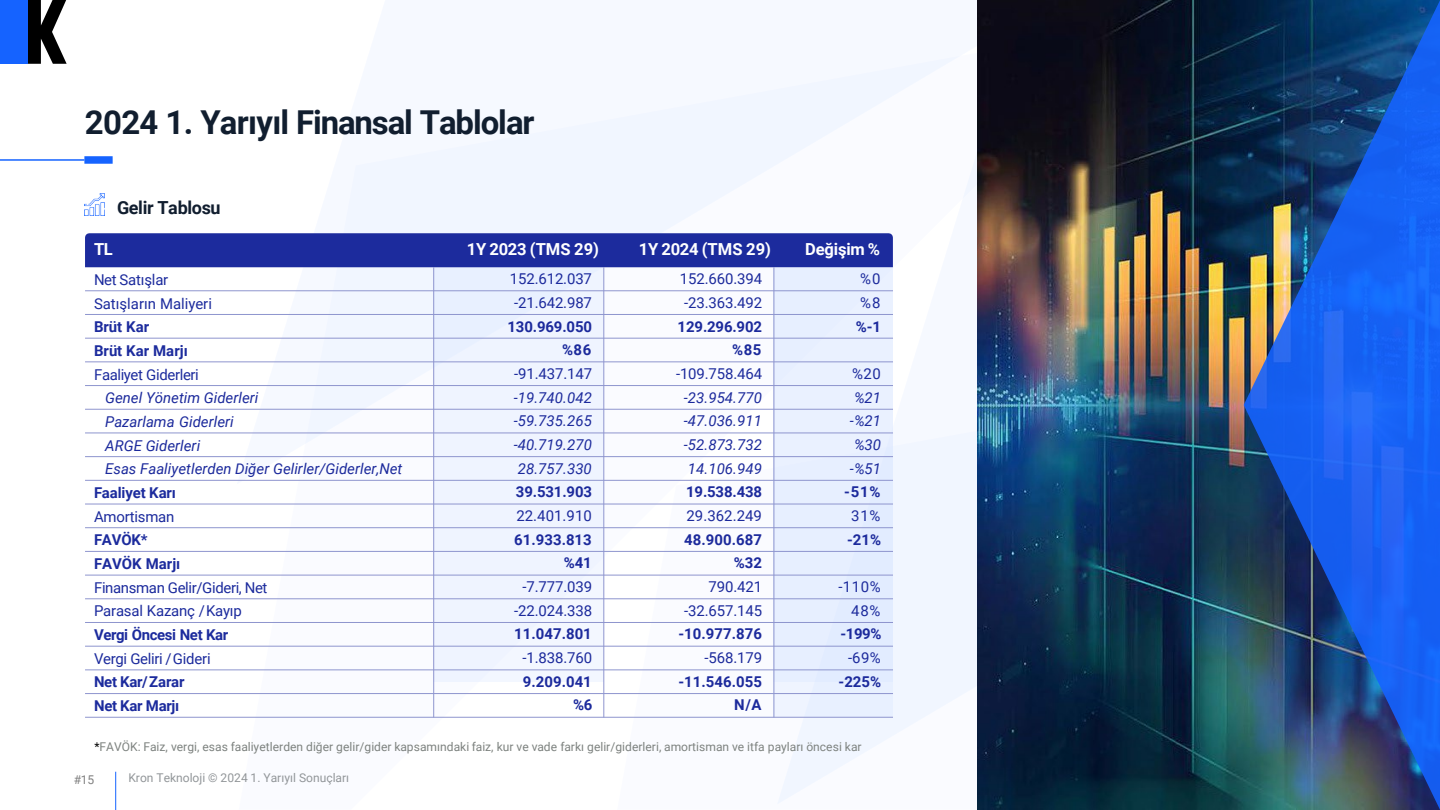
<style>
.page{position:relative;width:1440px;height:810px;background:#fff}
.page>*{position:absolute;margin:0;border:0;box-sizing:border-box;transform-origin:0 0}
.t1{font:700 33px "Roboto";letter-spacing:-.03em;color:#111e2f}
.t2{font:700 18px "Roboto";letter-spacing:-.015em;color:#111e2f}
.t3{font:700 16.5px "Roboto";letter-spacing:-.015em;color:#fff}
.t4{font:italic 15px "Roboto";color:#1c2a9c}
.t5{font:15px "Roboto";letter-spacing:-.01em;color:#1c2a9c}
.t6{font:700 15px "Roboto";letter-spacing:.005em;color:#1c2a9c}
.t7{font:15px "Roboto";letter-spacing:-.015em;color:#1c2b9d}
.t8{font:700 15px "Roboto";letter-spacing:-.01em;color:#1c2b9d}
.t9{font:12px "Roboto";color:#7d827f}
.t10{font:12px "Roboto";color:#929699}
.t11{font:12px "Roboto";color:#7f7f7f}
.s1{color:#000}
</style>
<div class="page">
<svg style="left:239px;top:24px;width:739px;height:693px"></svg>
<svg style="left:617px;top:370px;width:361px;height:440px"></svg>
<div style="left:434px;top:267px;width:170px;height:415px;background:#eff4ff"></div>
<img style="left:978px;top:0;width:266px;height:810px">
<img style="left:1244px;top:0;width:196px;height:810px">
<svg style="left:27px;top:0;width:40px;height:64px"></svg>
<div style="left:0;top:0;width:27px;height:64px;background:#1563ff"></div>
<img style="left:85px;top:194px;width:20px;height:22px">
<div style="left:84px;top:156px;width:29px;height:8px;background:#1563ff"></div>
<hr style="left:0;top:159px;width:84px;height:2px;background:#1563ff">
<div style="left:85px;top:233px;width:808px;height:34px;background:#1c2b9d"></div>
<div style="left:774px;top:267px;width:119px;height:24px;background:#e7efff"></div>
<div style="left:774px;top:291px;width:119px;height:23px;background:#e7efff"></div>
<div style="left:774px;top:314px;width:119px;height:24px;background:#e7efff"></div>
<div style="left:774px;top:338px;width:119px;height:24px;background:#eaf1ff"></div>
<div style="left:774px;top:362px;width:119px;height:24px;background:#eaf1ff"></div>
<div style="left:774px;top:386px;width:119px;height:23px;background:#eaf1ff"></div>
<div style="left:774px;top:409px;width:119px;height:24px;background:#eaf1ff"></div>
<div style="left:774px;top:433px;width:119px;height:24px;background:#eaf1ff"></div>
<div style="left:774px;top:457px;width:119px;height:23px;background:#e7efff"></div>
<div style="left:774px;top:480px;width:119px;height:24px;background:#e7efff"></div>
<div style="left:774px;top:504px;width:119px;height:24px;background:#e7efff"></div>
<div style="left:774px;top:528px;width:119px;height:23px;background:#e7efff"></div>
<div style="left:774px;top:551px;width:119px;height:24px;background:#e7efff"></div>
<div style="left:774px;top:575px;width:119px;height:24px;background:#e7efff"></div>
<div style="left:774px;top:599px;width:119px;height:23px;background:#e7efff"></div>
<div style="left:774px;top:622px;width:119px;height:24px;background:#e2ecff"></div>
<div style="left:774px;top:646px;width:119px;height:24px;background:#e2ecff"></div>
<div style="left:774px;top:670px;width:119px;height:24px;background:#e7efff"></div>
<div style="left:774px;top:694px;width:119px;height:23px;background:#e8f0ff"></div>
<hr style="left:433px;top:267px;width:1px;height:119px;background:#8e95ce">
<hr style="left:433px;top:386px;width:1px;height:94px;background:#8e95ce">
<hr style="left:433px;top:480px;width:1px;height:237px;background:#8e95ce">
<hr style="left:604px;top:267px;width:1px;height:119px;background:#8e95ce">
<hr style="left:604px;top:386px;width:1px;height:94px;background:#8e95ce">
<hr style="left:604px;top:480px;width:1px;height:237px;background:#8e95ce">
<hr style="left:774px;top:267px;width:1px;height:95px;background:#8e95ce">
<svg style="left:774px;top:363px;width:1px;height:22px"></svg>
<hr style="left:774px;top:386px;width:1px;height:94px;background:#8e95ce">
<hr style="left:774px;top:480px;width:1px;height:237px;background:#8e95ce">
<hr style="left:85px;top:291px;width:808px;height:1px;background:#8e95ce">
<hr style="left:85px;top:314px;width:808px;height:1px;background:#8e95ce">
<hr style="left:85px;top:338px;width:808px;height:1px;background:#8e95ce">
<hr style="left:85px;top:362px;width:519px;height:1px;background:#8e95ce">
<hr style="left:604px;top:362px;width:170px;height:1px;background:#8e95ce">
<hr style="left:774px;top:362px;width:119px;height:1px;background:#8e95ce">
<hr style="left:85px;top:385px;width:808px;height:1px;background:#8e95ce">
<hr style="left:85px;top:409px;width:808px;height:1px;background:#8e95ce">
<hr style="left:85px;top:433px;width:808px;height:1px;background:#8e95ce">
<hr style="left:85px;top:456px;width:808px;height:1px;background:#8e95ce">
<hr style="left:85px;top:480px;width:808px;height:1px;background:#8e95ce">
<hr style="left:85px;top:504px;width:808px;height:1px;background:#8e95ce">
<hr style="left:85px;top:527px;width:808px;height:1px;background:#8e95ce">
<hr style="left:85px;top:551px;width:808px;height:1px;background:#8e95ce">
<hr style="left:85px;top:575px;width:808px;height:1px;background:#8e95ce">
<hr style="left:85px;top:599px;width:808px;height:1px;background:#8e95ce">
<hr style="left:85px;top:622px;width:808px;height:1px;background:#8e95ce">
<hr style="left:85px;top:646px;width:808px;height:1px;background:#8e95ce">
<hr style="left:85px;top:670px;width:808px;height:1px;background:#8e95ce">
<hr style="left:85px;top:693px;width:808px;height:1px;background:#8e95ce">
<hr style="left:85px;top:717px;width:808px;height:1px;background:#8e95ce">
<svg style="left:1138px;top:1px;width:23px;height:23px"></svg>
<hr style="left:115px;top:772px;width:1px;height:38px;background:#1563ff">
<h2 class="t1" style="left:85px;top:99px;width:451px">2024 1. Yarıyıl Finansal Tablolar</h2>
<p class="t2" style="left:117px;top:195px;width:105px">Gelir Tablosu</p>
<p class="t3" style="left:94px;top:238px;width:20px">TL</p>
<p class="t3" style="left:467px;top:238px;width:134px">1Y 2023 (TMS 29)</p>
<p class="t3" style="left:639px;top:238px;width:134px">1Y 2024 (TMS 29)</p>
<p class="t3" style="left:805px;top:238px;width:77px">Değişim %</p>
<p class="t7" style="left:94px;top:269px;width:76px">Net Satışlar</p>
<p class="t5" style="left:510px;top:268px;width:84px">152.612.037</p>
<p class="t5" style="left:680px;top:268px;width:84px">152.660.394</p>
<p class="t5" style="left:860px;top:268px;width:22px">%0</p>
<p class="t7" style="left:94px;top:293px;width:119px">Satışların Maliyeri</p>
<p class="t5" style="left:514px;top:292px;width:79px">-21.642.987</p>
<p class="t5" style="left:684px;top:292px;width:79px">-23.363.492</p>
<p class="t5" style="left:860px;top:292px;width:22px">%8</p>
<p class="t8" style="left:94px;top:316px;width:57px">Brüt Kar</p>
<p class="t6" style="left:508px;top:316px;width:86px">130.969.050</p>
<p class="t6" style="left:678px;top:316px;width:86px">129.296.902</p>
<p class="t6" style="left:856px;top:316px;width:27px">%-1</p>
<p class="t8" style="left:94px;top:340px;width:95px">Brüt Kar Marjı</p>
<p class="t6" style="left:562px;top:339px;width:31px">%86</p>
<p class="t6" style="left:732px;top:339px;width:31px">%85</p>
<p class="t7" style="left:94px;top:364px;width:106px">Faaliyet Giderleri</p>
<p class="t5" style="left:514px;top:363px;width:79px">-91.437.147</p>
<p class="t5" style="left:676px;top:363px;width:88px">-109.758.464</p>
<p class="t5" style="left:852px;top:363px;width:30px">%20</p>
<p class="t4" style="left:105px;top:387px;width:155px">Genel Yönetim Giderleri</p>
<p class="t4" style="left:514px;top:387px;width:80px">-19.740.042</p>
<p class="t4" style="left:684px;top:387px;width:80px">-23.954.770</p>
<p class="t4" style="left:854px;top:387px;width:29px">%21</p>
<p class="t4" style="left:105px;top:411px;width:130px">Pazarlama Giderleri</p>
<p class="t4" style="left:514px;top:410px;width:80px">-59.735.265</p>
<p class="t4" style="left:684px;top:410px;width:80px">-47.036.911</p>
<p class="t4" style="left:850px;top:410px;width:33px">-%21</p>
<p class="t4" style="left:105px;top:435px;width:97px">ARGE Giderleri</p>
<p class="t4" style="left:514px;top:434px;width:80px">-40.719.270</p>
<p class="t4" style="left:684px;top:434px;width:80px">-52.873.732</p>
<p class="t4" style="left:854px;top:434px;width:29px">%30</p>
<p class="t4" style="left:105px;top:458px;width:299px">Esas Faaliyetlerden Diğer Gelirler/Giderler,Net</p>
<p class="t4" style="left:518px;top:458px;width:76px">28.757.330</p>
<p class="t4" style="left:688px;top:458px;width:76px">14.106.949</p>
<p class="t4" style="left:850px;top:458px;width:33px">-%51</p>
<p class="t8" style="left:94px;top:482px;width:83px">Faaliyet Karı</p>
<p class="t6" style="left:516px;top:481px;width:78px">39.531.903</p>
<p class="t6" style="left:686px;top:481px;width:78px">19.538.438</p>
<p class="t6" style="left:844px;top:481px;width:38px">-51%</p>
<p class="t7" style="left:94px;top:506px;width:82px">Amortisman</p>
<p class="t5" style="left:516px;top:505px;width:77px">22.401.910</p>
<p class="t5" style="left:686px;top:505px;width:77px">29.362.249</p>
<p class="t5" style="left:851px;top:505px;width:31px">31%</p>
<p class="t8" style="left:94px;top:529px;width:55px">FAVÖK*</p>
<p class="t6" style="left:514px;top:529px;width:79px">61.933.813</p>
<p class="t6" style="left:684px;top:529px;width:79px">48.900.687</p>
<p class="t6" style="left:847px;top:529px;width:36px">-21%</p>
<p class="t8" style="left:94px;top:553px;width:88px">FAVÖK Marjı</p>
<p class="t6" style="left:564px;top:553px;width:30px">%41</p>
<p class="t6" style="left:734px;top:553px;width:30px">%32</p>
<p class="t7" style="left:94px;top:577px;width:175px">Finansman Gelir/Gideri, Net</p>
<p class="t5" style="left:522px;top:576px;width:71px">-7.777.039</p>
<p class="t5" style="left:709px;top:576px;width:55px">790.421</p>
<p class="t5" style="left:839px;top:576px;width:44px">-110%</p>
<p class="t7" style="left:94px;top:600px;width:149px">Parasal Kazanç /Kayıp</p>
<p class="t5" style="left:514px;top:600px;width:80px">-22.024.338</p>
<p class="t5" style="left:684px;top:600px;width:80px">-32.657.145</p>
<p class="t5" style="left:851px;top:600px;width:31px">48%</p>
<p class="t8" style="left:94px;top:624px;width:136px">Vergi Öncesi Net Kar</p>
<p class="t6" style="left:514px;top:623px;width:79px">11.047.801</p>
<p class="t6" style="left:679px;top:623px;width:85px">-10.977.876</p>
<p class="t6" style="left:840px;top:623px;width:43px">-199%</p>
<p class="t7" style="left:94px;top:648px;width:118px">Vergi Geliri /Gideri</p>
<p class="t5" style="left:522px;top:647px;width:71px">-1.838.760</p>
<p class="t5" style="left:705px;top:647px;width:59px">-568.179</p>
<p class="t5" style="left:848px;top:647px;width:34px">-69%</p>
<p class="t8" style="left:94px;top:671px;width:92px">Net Kar/Zarar</p>
<p class="t6" style="left:523px;top:671px;width:71px">9.209.041</p>
<p class="t6" style="left:679px;top:671px;width:85px">-11.546.055</p>
<p class="t6" style="left:839px;top:671px;width:44px">-225%</p>
<p class="t8" style="left:94px;top:695px;width:87px">Net Kar Marjı</p>
<p class="t6" style="left:573px;top:694px;width:21px">%6</p>
<p class="t6" style="left:734px;top:694px;width:29px">N/A</p>
<p class="t9" style="left:94px;top:739px;width:769px"><span class="s1">*</span>FAVÖK: Faiz, vergi, esas faaliyetlerden diğer gelir/gider kapsamındaki faiz, kur ve vade farkı gelir/giderleri, amortisman ve itfa payları öncesi kar</p>
<p class="t11" style="left:74px;top:772px;width:22px">#15</p>
<p class="t10" style="left:128px;top:769px;width:222px">Kron Teknoloji © 2024 1. Yarıyıl Sonuçları</p>
</div>
